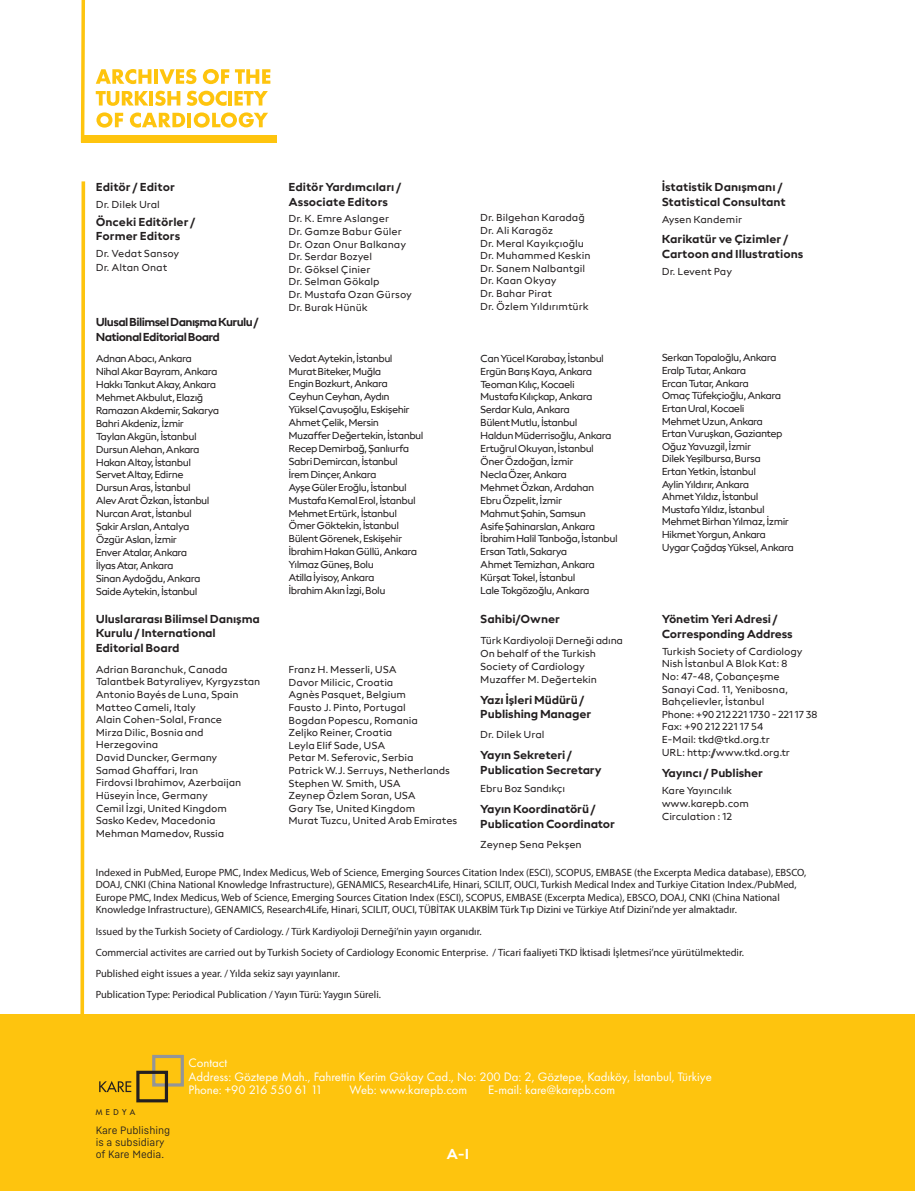
<style>
.page{position:relative;width:915px;height:1191px;background:#fff}
.page>*{position:absolute;margin:0;border:0;box-sizing:border-box;transform-origin:0 0}
.t1{font:15px "neue Radial A Bold";color:#fff}
.t2{font:12.75px/13.5px "Futura PT";color:#fff}
.t3{font:12px/15px "neue Radial A Bold";letter-spacing:-.01em;color:#231f20}
.t4{font:12px/15px "neue Radial A Bold";letter-spacing:-.05em;color:#231f20}
.t5{font:10.5px/12.9px "neue Radial A Regular";letter-spacing:-.05em;color:#231f20}
.t6{font:10.5px/12.6px "neue Radial A Regular";letter-spacing:-.01em;color:#231f20}
.t7{font:10.5px/12.6px "Myriad Pro";color:#231f20}
.t8{font:10.5px/12.6px "neue Radial A Regular";color:#231f20}
.t9{font:10.5px/12px "Hv D Trial Fabrikat Normal";color:#231f20}
.t10{font:10.5px "neue Radial A Regular";letter-spacing:-.015em;color:#231f20}
.t11{font:7.8px "Futura Normal Tr";letter-spacing:.43em;color:#231f20}
</style>
<div class="page">
<div style="left:0;top:1015px;width:914px;height:176px;background:#fec40e"></div>
<svg style="left:80px;top:181px;width:5px;height:834px;background:#fed451"></svg>
<svg style="left:81px;top:0;width:4px;height:135px"></svg>
<div style="left:81px;top:135px;width:196px;height:7px;background:#fec40e"></div>
<svg style="left:96px;top:69px;width:55px;height:15px"></svg>
<hr style="left:154px;top:69px;width:4px;height:15px;background:#fec40e">
<svg style="left:159px;top:69px;width:37px;height:15px"></svg>
<svg style="left:203px;top:69px;width:26px;height:15px"></svg>
<svg style="left:235px;top:69px;width:35px;height:15px"></svg>
<svg style="left:96px;top:91px;width:52px;height:15px"></svg>
<hr style="left:149px;top:91px;width:4px;height:14px;background:#fec40e">
<svg style="left:155px;top:91px;width:25px;height:15px"></svg>
<svg style="left:186px;top:91px;width:40px;height:15px"></svg>
<hr style="left:228px;top:91px;width:4px;height:14px;background:#fec40e">
<svg style="left:234px;top:91px;width:34px;height:14px"></svg>
<svg style="left:96px;top:112px;width:27px;height:16px"></svg>
<svg style="left:130px;top:112px;width:55px;height:16px"></svg>
<hr style="left:187px;top:113px;width:4px;height:14px;background:#fec40e">
<svg style="left:194px;top:112px;width:74px;height:16px"></svg>
<div style="left:152px;top:1054px;width:32px;height:32px;border:3px solid #939598"></div>
<div style="left:136px;top:1070px;width:32px;height:32px;border:3px solid #231f20"></div>
<svg style="left:99px;top:1081px;width:32px;height:11px"></svg>
<p class="t3" style="left:96px;top:179px;width:81px">Editör / Editor</p>
<p class="t8" style="left:96px;top:198px;width:66px">Dr. Dilek Ural</p>
<p class="t3" style="left:96px;top:215px;width:101px;line-height:13.5px">Önceki Editörler /<br>Former Editors</p>
<p class="t8" style="left:96px;top:247px;width:85px;line-height:13.5px">Dr. Vedat Sansoy<br>Dr. Altan Onat</p>
<p class="t3" style="left:288px;top:179px;width:114px">Editör Yardımcıları /<br>Associate Editors</p>
<p class="t8" style="left:288px;top:212px;width:125px">Dr. K. Emre Aslanger<br>Dr. Gamze Babur Güler<br>Dr. Ozan Onur Balkanay<br>Dr. Serdar Bozyel<br>Dr. Göksel Çinier<br>Dr. Selman Gökalp<br>Dr. Mustafa Ozan Gürsoy<br>Dr. Burak Hünük</p>
<p class="t8" style="left:480px;top:211px;width:112px">Dr. Bilgehan Karadağ<br>Dr. Ali Karagöz<br>Dr. Meral Kayıkçıoğlu<br>Dr. Muhammed Keskin<br>Dr. Sanem Nalbantgil<br>Dr. Kaan Okyay<br>Dr. Bahar Pirat<br>Dr. Özlem Yıldırımtürk</p>
<p class="t3" style="left:661px;top:179px;width:126px">İstatistik Danışmanı /<br>Statistical Consultant</p>
<p class="t8" style="left:661px;top:213px;width:82px">Aysen Kandemir</p>
<p class="t3" style="left:661px;top:231px;width:143px">Karikatür ve Çizimler /<br>Cartoon and Illustrations</p>
<p class="t10" style="left:661px;top:265px;width:72px">Dr. Levent Pay</p>
<p class="t4" style="left:96px;top:314px;width:164px">Ulusal Bilimsel Danışma Kurulu /<br>National Editorial Board</p>
<p class="t5" style="left:96px;top:352px;width:125px">Adnan Abacı, Ankara<br>Nihal Akar Bayram, Ankara<br>Hakkı Tankut Akay, Ankara<br>Mehmet Akbulut, Elazığ<br>Ramazan Akdemir, Sakarya<br>Bahri Akdeniz, İzmir<br>Taylan Akgün, İstanbul<br>Dursun Alehan, Ankara<br>Hakan Altay, İstanbul<br>Servet Altay, Edirne<br>Dursun Aras, İstanbul<br>Alev Arat Özkan, İstanbul<br>Nurcan Arat, İstanbul<br>Şakir Arslan, Antalya<br>Özgür Aslan, İzmir<br>Enver Atalar, Ankara<br>İlyas Atar, Ankara<br>Sinan Aydoğdu, Ankara<br>Saide Aytekin, İstanbul</p>
<p class="t5" style="left:288px;top:351px;width:136px">Vedat Aytekin, İstanbul<br>Murat Biteker, Muğla<br>Engin Bozkurt, Ankara<br>Ceyhun Ceyhan, Aydın<br>Yüksel Çavuşoğlu, Eskişehir<br>Ahmet Çelik, Mersin<br>Muzaffer Deǧ̌ertekin, İstanbul<br>Recep Demirbağ, Şanlıurfa<br>Sabri Demircan, İstanbul<br>İrem Dinçer, Ankara<br>Ayşe Güler Eroğlu, İstanbul<br>Mustafa Kemal Erol, İstanbul<br>Mehmet Ertürk, İstanbul<br>Ömer Göktekin, İstanbul<br>Bülent Görenek, Eskişehir<br>İbrahim Hakan Güllü, Ankara<br>Yılmaz Güneş, Bolu<br>Atilla İyisoy, Ankara<br>İbrahim Akın İzgi, Bolu</p>
<p class="t5" style="left:480px;top:352px;width:139px">Can Yücel Karabay, İstanbul<br>Ergün Barış Kaya, Ankara<br>Teoman Kılıç, Kocaeli<br>Mustafa Kılıçkap, Ankara<br>Serdar Kula, Ankara<br>Bülent Mutlu, İstanbul<br>Haldun Müderrisoğlu, Ankara<br>Ertuğrul Okuyan, İstanbul<br>Öner Özdoğan, İzmir<br>Necla Özer, Ankara<br>Mehmet Özkan, Ardahan<br>Ebru Özpelit, İzmir<br>Mahmut Şahin, Samsun<br>Asife Şahinarslan, Ankara<br>İbrahim Halil Tanboğa, İstanbul<br>Ersan Tatlı, Sakarya<br>Ahmet Temizhan, Ankara<br>Kürşat Tokel, İstanbul<br>Lale Tokgözoğlu, Ankara</p>
<p class="t5" style="left:661px;top:351px;width:134px">Serkan Topaloğlu, Ankara<br>Eralp Tutar, Ankara<br>Ercan Tutar, Ankara<br>Omaç Tüfekçioğlu, Ankara<br>Ertan Ural, Kocaeli<br>Mehmet Uzun, Ankara<br>Ertan Vuruşkan, Gaziantep<br>Oğuz Yavuzgil, İzmir<br>Dilek Yeşilbursa, Bursa<br>Ertan Yetkin, İstanbul<br>Aylin Yıldırır, Ankara<br>Ahmet Yıldız, İstanbul<br>Mustafa Yıldız, İstanbul<br>Mehmet Birhan Yılmaz, İzmir<br>Hikmet Yorgun, Ankara<br>Uygar Çağdaş Yüksel, Ankara</p>
<p class="t3" style="left:96px;top:611px;width:166px;line-height:14.4px">Uluslararası Bilimsel Danışma<br>Kurulu / International<br>Editorial Board</p>
<p class="t6" style="left:96px;top:663px;width:166px">Adrian Baranchuk, Canada<br>Talantbek Batyraliyev, Kyrgyzstan<br>Antonio Bayés de Luna, Spain<br>Matteo Cameli, Italy<br>Alain Cohen-Solal, France<br>Mirza Dilic, Bosnia and<br>Herzegovina<br>David Duncker, Germany<br>Samad Ghaffari, Iran<br>Firdovsi Ibrahimov, Azerbaijan<br>Hüseyin İnce, Germany<br>Cemil İzgi, United Kingdom<br>Sasko Kedev, Macedonia<br>Mehman Mamedov, Russia</p>
<p class="t6" style="left:288px;top:663px;width:170px">Franz H. Messerli, USA<br>Davor Milicic, Croatia<br>Agnès Pasquet, Belgium<br>Fausto J. Pinto, Portugal<br>Bogdan Popescu, Romania<br>Zeljko Reiner, Croatia<br>Leyla Elif Sade, USA<br>Petar M. Seferovic, Serbia<br>Patrick W.J. Serruys, Netherlands<br>Stephen W. Smith, USA<br>Zeynep Özlem Soran, USA<br>Gary Tse, United Kingdom<br>Murat Tuzcu, United Arab Emirates</p>
<p class="t3" style="left:480px;top:611px;width:81px">Sahibi/Owner</p>
<p class="t6" style="left:480px;top:634px;width:144px">Türk Kardiyoloji Derneği adına<br>On behalf of the Turkish<br>Society of Cardiology<br>Muzaffer M. Değertekin</p>
<p class="t3" style="left:480px;top:692px;width:113px;line-height:14.4px">Yazı İşleri Müdürü /<br>Publishing Manager</p>
<p class="t8" style="left:480px;top:727px;width:66px">Dr. Dilek Ural</p>
<p class="t3" style="left:480px;top:747px;width:123px">Yayın Sekreteri /<br>Publication Secretary</p>
<p class="t6" style="left:480px;top:782px;width:86px">Ebru Boz Sandıkçı</p>
<p class="t3" style="left:480px;top:801px;width:136px">Yayın Koordinatörü /<br>Publication Coordinator</p>
<p class="t8" style="left:480px;top:837px;width:103px">Zeynep Sena Pekşen</p>
<p class="t3" style="left:661px;top:611px;width:132px">Yönetim Yeri Adresi /<br>Corresponding Address</p>
<p class="t6" style="left:661px;top:645px;width:157px">Turkish Society of Cardiology<br>Nish İstanbul A Blok Kat: 8<br>No: 47-48, Çobançeşme<br>Sanayi Cad. 11, Yenibosna,<br>Bahçelievler, İstanbul<br>Phone: +90 212 221 1730 - 221 17 38<br>Fax: +90 212 221 17 54<br>E-Mail: tkd@tkd.org.tr<br>URL: http://www.tkd.org.tr</p>
<p class="t3" style="left:661px;top:765px;width:103px">Yayıncı / Publisher</p>
<p class="t6" style="left:661px;top:784px;width:89px">Kare Yayıncılık www.karepb.com<br>Circulation : 12</p>
<p class="t7" style="left:96px;top:866px;width:711px">Indexed in PubMed, Europe PMC, Index Medicus, Web of Science, Emerging Sources Citation Index (ESCI), SCOPUS, EMBASE (the Excerpta Medica database), EBSCO, DOAJ, CNKI (China National Knowledge Infrastructure), GENAMICS, Research4Life, Hinari, SCILIT, OUCI, Turkish Medical Index and Turkiye Citation Index./PubMed, Europe PMC, Index Medicus, Web of Science, Emerging Sources Citation Index (ESCI), SCOPUS, EMBASE (Excerpta Medica), EBSCO, DOAJ, CNKI (China National Knowledge Infrastructure), GENAMICS, Research4Life, Hinari, SCILIT, OUCI, TÜBİTAK ULAKBİM Türk Tıp Dizini ve Türkiye Atıf Dizini’nde yer almaktadır.</p>
<p class="t7" style="left:96px;top:920px;width:649px;line-height:21.1px">Issued by the Turkish Society of Cardiology. / Tü rk Kardiyoloji Derneği’nin yayın organıdır.<br>Commercial activites are carried out by Turkish Society of Cardiology Economic Enterprise. / Ticari faaliyeti TKD İktisadi İşletmesi’nce yü rütü lmektedir.<br>Published eight issues a year. / Yılda sekiz sayı yayınlanır.<br>Publication Type: Periodical Publication / Yayın Türü: Yaygın Süreli.</p>
<p class="t11" style="left:96px;top:1107px;width:41px">MEDYA</p>
<p class="t9" style="left:96px;top:1123px;width:76px">Kare Publishing is a subsidiary of Kare Media.</p>
<p class="t2" style="left:188px;top:1056px;width:524px">Contact<br>Address: Göztepe Mah., Fahrettin Kerim Gökay Cad., No: 200 Da: 2, Göztepe, Kadıköy, İstanbul, Türkiye<br>Phone: +90 216 550 61 11</p>
<p class="t2" style="left:349px;top:1083px;width:119px">Web: www.karepb.com</p>
<p class="t2" style="left:488px;top:1083px;width:128px">E-mail: kare@karepb.com</p>
<h1 class="t1" style="left:446px;top:1145px;width:24px">A-I</h1>
</div>
